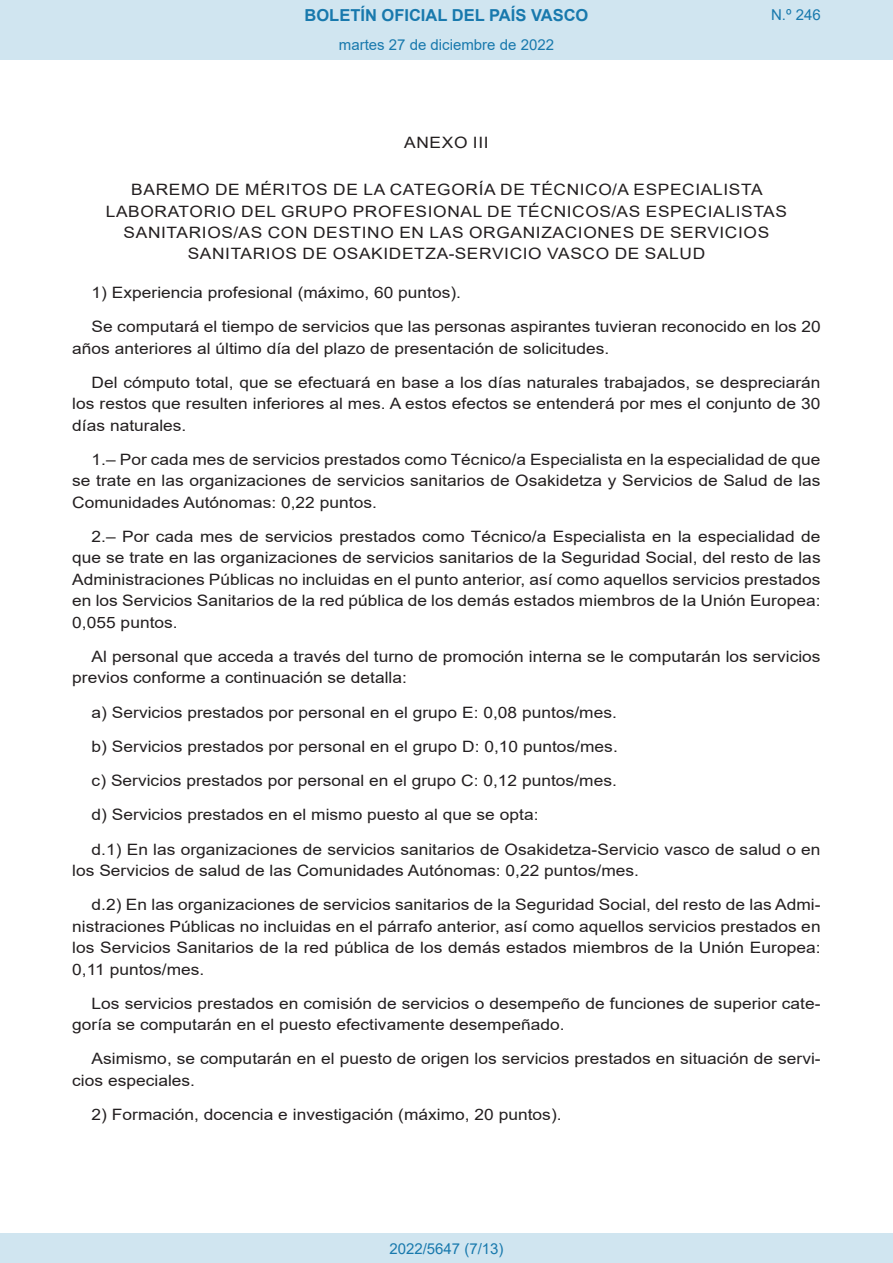
<style>
.page{position:relative;width:893px;height:1263px;background:#fff}
.page>*{position:absolute;margin:0;border:0;box-sizing:border-box;transform-origin:0 0}
.t1{font:700 16.5px "Arial";color:#1879ad}
.BOPVDetalle{font:15.6px/21.5px "Arial";color:#231f20;scale:1.11 1}
.BOPVClave{font:15.6px/21.5px "Arial";letter-spacing:.035em;color:#231f20;text-align:center;scale:1.11 1}
.Paginacion_Centro{font:15px "Arial";color:#1879ad}
</style>
<div class="page">
<div style="left:0;top:0;width:893px;height:60px;background:#d0e5f0"></div>
<div style="left:0;top:1233px;width:893px;height:30px;background:#d0e5f0"></div>
<p class="t1" style="left:305px;top:3px;width:285px">BOLETÍN OFICIAL DEL PAÍS VASCO</p>
<p class="Paginacion_Centro" style="left:339px;top:35px;width:217px">martes 27 de diciembre de 2022</p>
<p class="Paginacion_Centro" style="left:771px;top:5px;width:51px">N.º 246</p>
<p class="BOPVClave" style="left:404px;top:132px;width:78px">ANEXO III</p>
<p class="BOPVClave" style="left:106px;top:179px;width:615px">BAREMO DE MÉRITOS DE LA CATEGORÍA DE TÉCNICO/A ESPECIALISTA LABORATORIO DEL GRUPO PROFESIONAL DE TÉCNICOS/AS ESPECIALISTAS SANITARIOS/AS CON DESTINO EN LAS ORGANIZACIONES DE SERVICIOS SANITARIOS DE OSAKIDETZA-SERVICIO VASCO DE SALUD</p>
<p class="BOPVDetalle" style="left:92px;top:282px;width:334px">1) Experiencia profesional (máximo, 60 puntos).</p>
<p class="BOPVDetalle" style="left:72px;top:316px;width:676px;text-indent:19px">Se computará el tiempo de servicios que las personas aspirantes tuvieran reconocido en los 20 años anteriores al último día del plazo de presentación de solicitudes.</p>
<p class="BOPVDetalle" style="left:72px;top:371px;width:676px;text-align:justify;text-indent:19px">Del cómputo total, que se efectuará en base a los días naturales trabajados, se despreciarán los restos que resulten inferiores al mes. A estos efectos se entenderá por mes el conjunto de 30 días naturales.</p>
<p class="BOPVDetalle" style="left:72px;top:449px;width:676px;text-align:justify;text-indent:19px">1.– Por cada mes de servicios prestados como Técnico/a Especialista en la especialidad de que se trate en las organizaciones de servicios sanitarios de Osakidetza y Servicios de Salud de las Comunidades Autónomas: 0,22 puntos.</p>
<p class="BOPVDetalle" style="left:72px;top:526px;width:676px;text-align:justify;text-indent:19px">2.– Por cada mes de servicios prestados como Técnico/a Especialista en la especialidad de que se trate en las organizaciones de servicios sanitarios de la Seguridad Social, del resto de las Administraciones Públicas no incluidas en el punto anterior, así como aquellos servicios prestados en los Servicios Sanitarios de la red pública de los demás estados miembros de la Unión Europea:<br>0,055 puntos.</p>
<p class="BOPVDetalle" style="left:72px;top:646px;width:676px;text-indent:19px">Al personal que acceda a través del turno de promoción interna se le computarán los servicios previos conforme a continuación se detalla:</p>
<p class="BOPVDetalle" style="left:92px;top:701px;width:475px">a) Servicios prestados por personal en el grupo E: 0,08 puntos/mes.</p>
<p class="BOPVDetalle" style="left:92px;top:735px;width:475px">b) Servicios prestados por personal en el grupo D: 0,10 puntos/mes.</p>
<p class="BOPVDetalle" style="left:92px;top:770px;width:475px">c) Servicios prestados por personal en el grupo C: 0,12 puntos/mes.</p>
<p class="BOPVDetalle" style="left:92px;top:804px;width:404px">d) Servicios prestados en el mismo puesto al que se opta:</p>
<p class="BOPVDetalle" style="left:72px;top:838px;width:676px;text-indent:19px">d.1) En las organizaciones de servicios sanitarios de Osakidetza-Servicio vasco de salud o en los Servicios de salud de las Comunidades Autónomas: 0,22 puntos/mes.</p>
<p class="BOPVDetalle" style="left:72px;top:894px;width:676px;text-align:justify;text-indent:19px">d.2) En las organizaciones de servicios sanitarios de la Seguridad Social, del resto de las Admi&shy;nistraciones Públicas no incluidas en el párrafo anterior, así como aquellos servicios prestados en los Servicios Sanitarios de la red pública de los demás estados miembros de la Unión Europea:<br>0,11 puntos/mes.</p>
<p class="BOPVDetalle" style="left:72px;top:992px;width:676px;text-indent:19px">Los servicios prestados en comisión de servicios o desempeño de funciones de superior cate&shy;goría se computarán en el puesto efectivamente desempeñado.</p>
<p class="BOPVDetalle" style="left:72px;top:1048px;width:676px;text-indent:19px">Asimismo, se computarán en el puesto de origen los servicios prestados en situación de servi&shy;cios especiales.</p>
<p class="BOPVDetalle" style="left:92px;top:1104px;width:425px">2) Formación, docencia e investigación (máximo, 20 puntos).</p>
<p class="Paginacion_Centro" style="left:389px;top:1238px;width:116px">2022/5647 (7/13)</p>
</div>
